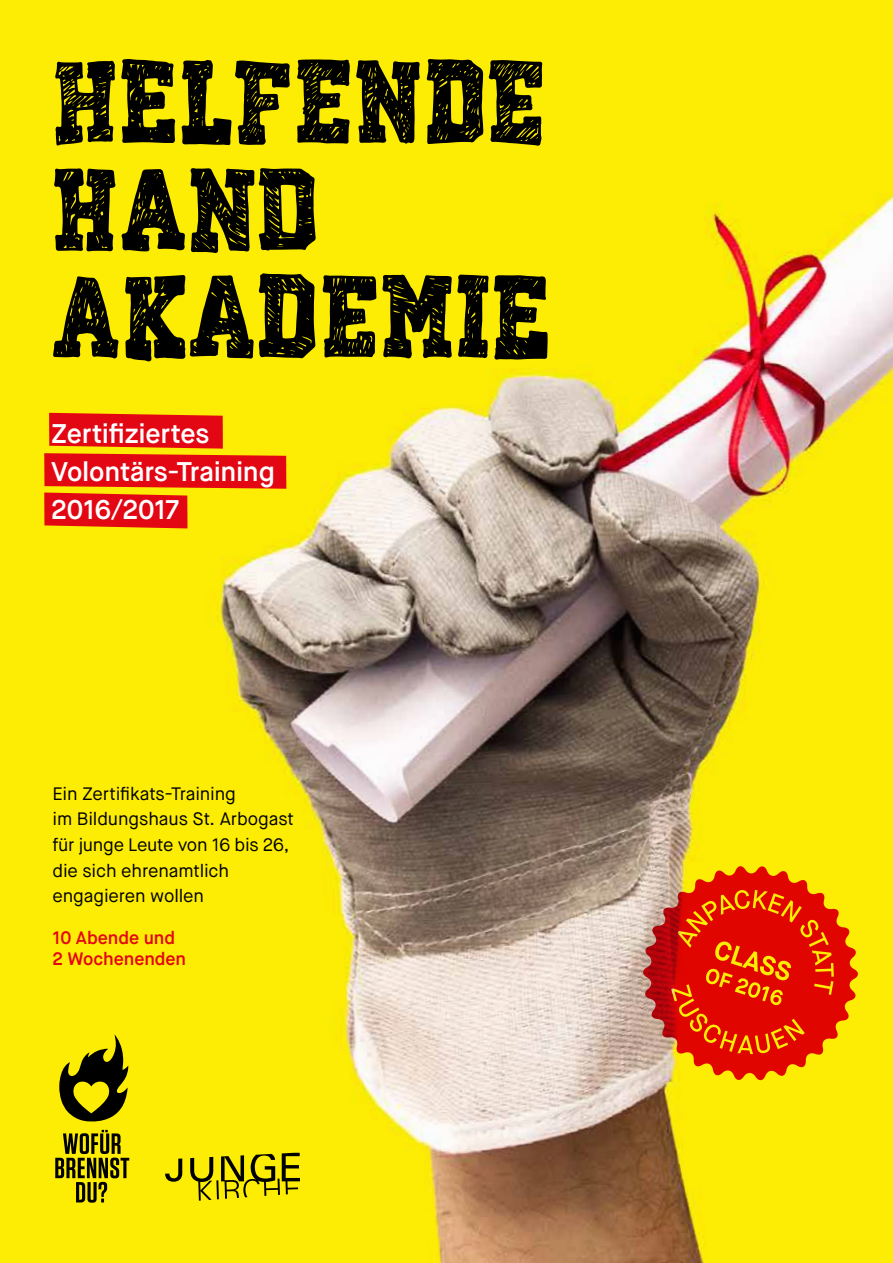
<style>
.page{position:relative;width:893px;height:1263px;background:#fff}
.page>*{position:absolute;margin:0;border:0;box-sizing:border-box;transform-origin:0 0}
.t1{font:600 27px/38.2px "Maison Neue";letter-spacing:-.01em;color:#fff}
.t2{font:18px/25.5px "Maison Neue";letter-spacing:-.01em;color:#000}
.t3{font:600 18px/21px "Maison Neue";letter-spacing:-.005em;color:#e30613}
</style>
<div class="page">
<img style="left:0;top:0;width:893px;height:1263px">
<svg style="left:44px;top:413px;width:242px;height:115px;background:#eb540d"></svg>
<svg style="left:55px;top:1034px;width:74px;height:169px;background:#9b9101"></svg>
<svg style="left:165px;top:1153px;width:135px;height:48px;background:#bfb202"></svg>
<svg style="left:356px;top:60px;width:64px;height:84px;background:#554f00"></svg>
<svg style="left:55px;top:61px;width:60px;height:85px;background:#5c5500"></svg>
<svg style="left:121px;top:59px;width:54px;height:84px;background:#565000"></svg>
<svg style="left:297px;top:59px;width:53px;height:85px;background:#554f00"></svg>
<svg style="left:125px;top:273px;width:190px;height:89px;background:#696201"></svg>
<svg style="left:54px;top:168px;width:262px;height:85px;background:#665f01"></svg>
<svg style="left:323px;top:275px;width:53px;height:83px;background:#544e00"></svg>
<svg style="left:427px;top:59px;width:115px;height:87px;background:#5a5400"></svg>
<svg style="left:53px;top:276px;width:65px;height:83px;background:#776f01"></svg>
<svg style="left:181px;top:59px;width:109px;height:86px;background:#7d7401"></svg>
<svg style="left:382px;top:274px;width:166px;height:86px;background:#615b01"></svg>
<svg style="left:642px;top:865px;width:217px;height:217px;background:#e35312"></svg>
<svg style="left:705px;top:903px;width:9px;height:9px"></svg>
<h1 class="t1" style="left:51px;top:415px;width:225px">Zertifiziertes<br>Volontärs-Training<br>2016/2017</h1>
<p class="t2" style="left:53px;top:781px;width:243px">Ein Zertifikats-Training<br>im Bildungshaus St. Arbogast für junge Leute von 16 bis 26, die sich ehrenamtlich engagieren wollen</p>
<p class="t3" style="left:53px;top:927px;width:135px">10 Abende und<br>2 Wochenenden</p>
</div>
